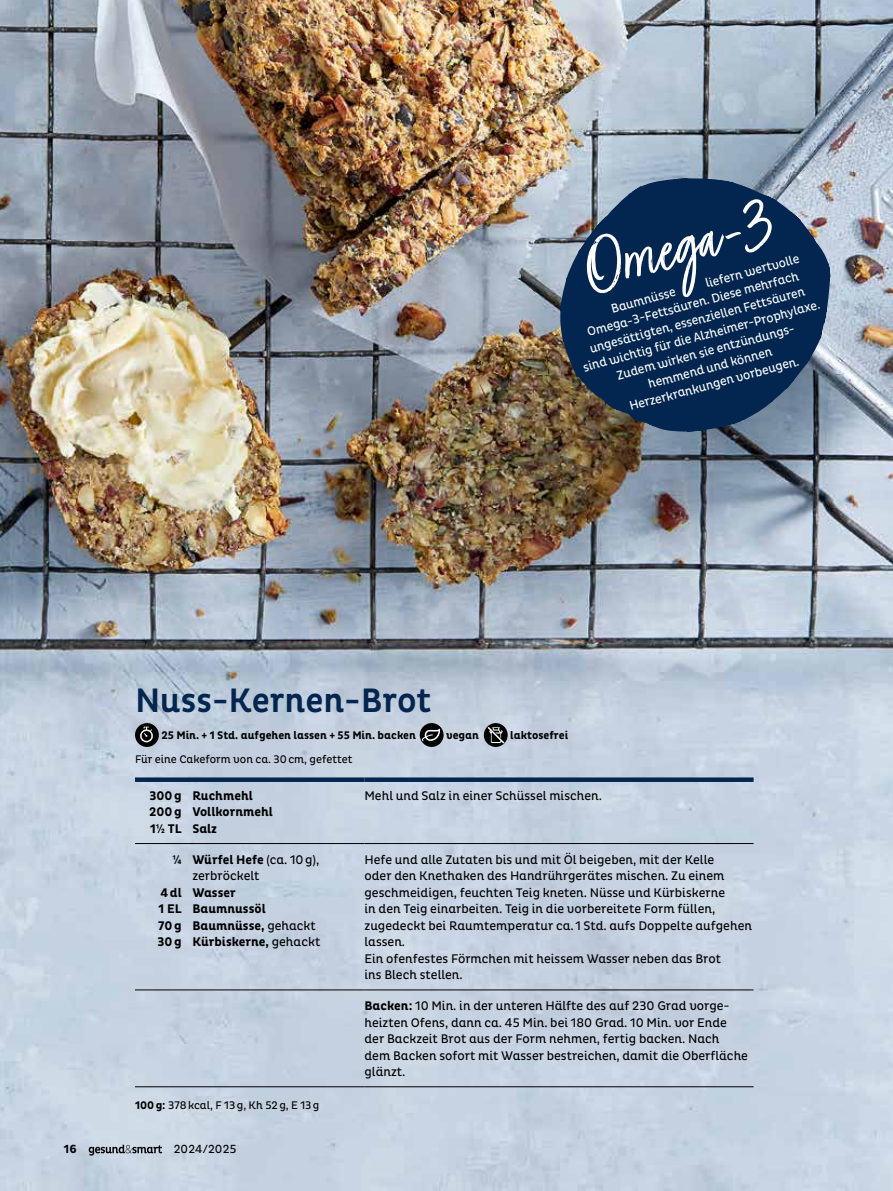
<style>
.page{position:relative;width:893px;height:1191px;background:#fff}
.page>*{position:absolute;margin:0;border:0;box-sizing:border-box;transform-origin:0 0}
.t1{font:78px "Turbinado Light Pro";color:#fff}
.t2{font:500 34.5px "Pluto B Bn Cond";color:#02264f}
.t3{font:12.75px/16.5px "Pluto B Bn Cond";color:#000}
.t4{font:12.75px "Pluto B Bn Cond";color:#fff}
.t5{font:700 12.75px/16.5px "Pluto B Bn Cond";color:#000}
.t6{font:12px "Pluto B Bn Cond";color:#000}
.t7{font:700 12px "Pluto B Bn Cond";color:#000}
.t8{font:11.25px "Pluto B Bn Cond";color:#000}
.t9{font:700 11.25px "Pluto B Bn Cond";color:#000}
.s1{font-weight:700}
.s2{font-weight:400}
</style>
<div class="page">
<img style="left:0;top:0;width:893px;height:1191px">
<svg style="left:135px;top:723px;width:24px;height:24px"></svg>
<img style="left:137px;top:724px;width:19px;height:20px">
<div style="left:420px;top:723px;width:24px;height:24px;background:#000;border-radius:50%"></div>
<svg style="left:422px;top:728px;width:18px;height:13px"></svg>
<svg style="left:484px;top:723px;width:24px;height:24px"></svg>
<img style="left:485px;top:724px;width:21px;height:21px">
<div style="left:135px;top:777px;width:229px;height:5px;background:#02264f"></div>
<div style="left:364px;top:777px;width:390px;height:5px;background:#02264f"></div>
<hr style="left:135px;top:843px;width:229px;height:1px;background:#000">
<hr style="left:364px;top:843px;width:390px;height:1px;background:#000">
<hr style="left:135px;top:989px;width:229px;height:1px;background:#000">
<hr style="left:364px;top:989px;width:390px;height:1px;background:#000">
<hr style="left:135px;top:1086px;width:229px;height:1px;background:#000">
<hr style="left:364px;top:1086px;width:390px;height:1px;background:#000">
<svg style="left:89px;top:1144px;width:73px;height:11px"></svg>
<img style="left:552px;top:82px;width:280px;height:388px">
<svg style="left:648px;top:189px;width:9px;height:9px"></svg>
<svg style="left:596px;top:220px;width:9px;height:9px"></svg>
<svg style="left:606px;top:396px;width:7px;height:11px"></svg>
<svg style="left:589px;top:375px;width:9px;height:13px"></svg>
<svg style="left:762px;top:201px;width:8px;height:9px"></svg>
<svg style="left:642px;top:415px;width:9px;height:10px"></svg>
<svg style="left:676px;top:417px;width:21px;height:17px"></svg>
<svg style="left:733px;top:415px;width:9px;height:9px"></svg>
<svg style="left:815px;top:313px;width:13px;height:23px"></svg>
<svg style="left:823px;top:267px;width:10px;height:9px"></svg>
<svg style="left:671px;top:176px;width:61px;height:18px"></svg>
<svg style="left:633px;top:187px;width:8px;height:10px"></svg>
<h1 class="t1" style="left:574px;top:230px;width:193px;rotate:-15deg">Omega-3</h1>
<p class="t4" style="left:704px;top:276px;width:98px;rotate:-15deg">liefern wertvolle</p>
<p class="t4" style="left:586px;top:325px;width:220px;rotate:-15deg">Omega-3-Fettsäuren. Diese mehrfach</p>
<p class="t4" style="left:588px;top:341px;width:224px;rotate:-15deg">ungesättigten, essenziellen Fettsäuren</p>
<p class="t4" style="left:610px;top:301px;width:68px;rotate:-15deg">Baumnüsse</p>
<p class="t4" style="left:581px;top:360px;width:246px;rotate:-15deg">sind wichtig für die Alzheimer-Prophylaxe.</p>
<p class="t4" style="left:615px;top:368px;width:186px;rotate:-15deg">Zudem wirken sie entzündungs-</p>
<p class="t4" style="left:646px;top:377px;width:129px;rotate:-15deg">hemmend und können</p>
<p class="t4" style="left:628px;top:399px;width:177px;rotate:-15deg">Herzerkrankungen vorbeugen.</p>
<h2 class="t2" style="left:135px;top:680px;width:298px">Nuss-Kernen-Brot</h2>
<p class="t9" style="left:161px;top:729px;width:256px">25 Min. + 1 Std. aufgehen lassen + 55 Min. backen</p>
<p class="t9" style="left:446px;top:729px;width:34px">vegan</p>
<p class="t9" style="left:510px;top:729px;width:59px">laktosefrei</p>
<p class="t8" style="left:135px;top:752px;width:219px">Für eine Cakeform von ca. 30cm, gefettet</p>
<p class="t5" style="left:149px;top:787px;width:125px">300g Ruchmehl<br>200g Vollkornmehl<br>1¿ TL Salz</p>
<p class="t3" style="left:364px;top:787px;width:239px">Mehl und Salz in einer Schüssel mischen.</p>
<p class="t3" style="left:192px;top:851px;width:129px;text-indent:-20px"><span class="s1">¡ Würfel Hefe</span> (ca. 10g), zerbröckelt</p>
<p class="t5" style="left:158px;top:884px;width:164px">4dl Wasser<br>1 EL Baumnussöl<br>70g Baumnüsse, <span class="s2">gehackt<br></span>30g Kürbiskerne, <span class="s2">gehackt</span></p>
<p class="t3" style="left:364px;top:851px;width:389px">Hefe und alle Zutaten bis und mit Öl beigeben, mit der Kelle<br>oder den Knethaken des Handrührgerätes mischen. Zu einem geschmeidigen, feuchten Teig kneten. Nüsse und Kürbiskerne<br>in den Teig einarbeiten. Teig in die vorbereitete Form füllen, zugedeckt bei Raumtemperatur ca. 1 Std. aufs Doppelte aufgehen lassen.<br>Ein ofenfestes Förmchen mit heissem Wasser neben das Brot<br>ins Blech stellen.</p>
<p class="t3" style="left:364px;top:997px;width:385px"><span class="s1">Backen:</span> 10 Min. in der unteren Hälfte des auf 230 Grad vorge&shy;heizten Ofens, dann ca. 45 Min. bei 180 Grad. 10 Min. vor Ende der Backzeit Brot aus der Form nehmen, fertig backen. Nach dem Backen sofort mit Wasser bestreichen, damit die Oberfläche glänzt.</p>
<p class="t8" style="left:135px;top:1098px;width:186px"><span class="s1">100g:</span> 378kcal, F 13g, Kh 52g, E 13g</p>
<p class="t7" style="left:64px;top:1142px;width:14px">16</p>
<p class="t6" style="left:174px;top:1142px;width:64px">2024/2025</p>
</div>
